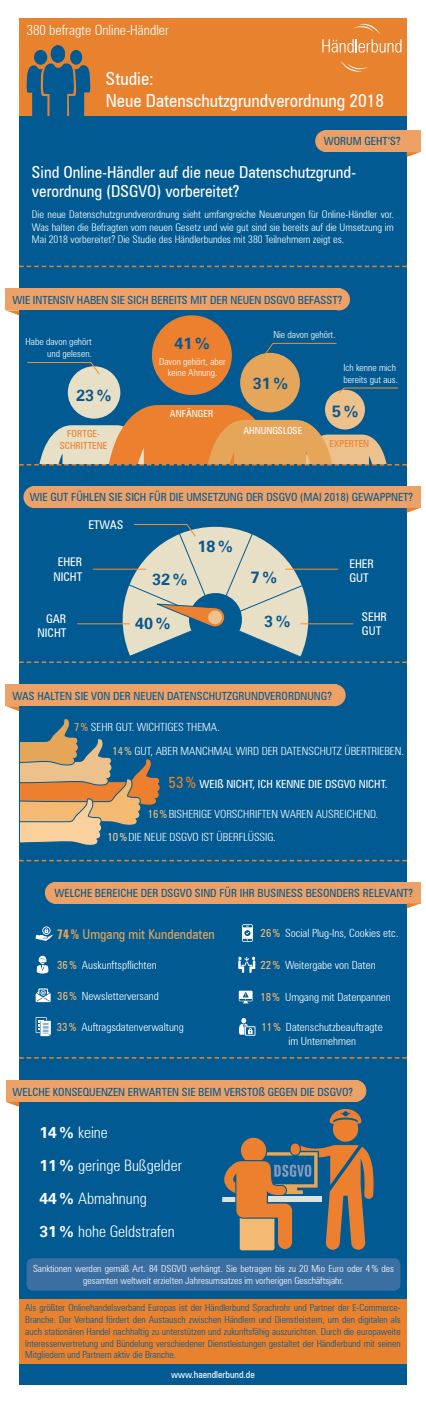
<style>
.page{position:relative;width:426px;height:1404px;background:#fff}
.page>*{position:absolute;margin:0;border:0;box-sizing:border-box;transform-origin:0 0}
.t1{font:condensed 18px/21.6px "Zurich BT";color:#fff}
.t2{font:condensed 16.5px/19.8px "Zurich BT";color:#fff}
.t3{font:700 16.2px "Zurich BT";color:#09578e}
.t4{font:300 condensed 15.83px/32.8px "Zurich BT";color:#fff}
.t5{font:300 condensed 14.02px "Zurich BT";color:#fff}
.t6{font:condensed 13.5px "Zurich BT";color:#e5a65a}
.t7{font:condensed 12px/14.4px "Zurich BT";color:#fff}
.t8{font:300 condensed 11.25px/24.2px "Zurich BT";color:#fff}
.t9{font:condensed 11.25px "Zurich BT";color:#015a92}
.t10{font:condensed 11.25px "Zurich BT";color:#fff}
.t11{font:300 condensed 10.5px/12.6px "Zurich BT";color:#fff;text-align:justify}
.t12{font:300 condensed 9.75px/11.7px "Zurich BT";color:#015a92;text-align:justify}
.t13{font:300 condensed 9.75px/11.7px "Zurich BT";color:#fff;text-align:center}
.t14{font:condensed 9.75px "Zurich BT";color:#fff}
.t15{font:condensed 9.75px/11.7px "Zurich BT";color:#ec812f;text-align:center}
.s1{font-weight:400;color:#e5a65a}
.s2{font-weight:400;color:#edc18b}
.s3{font-size:15.75px;color:#ec812f}
.s4{font-size:12px}
.s5{font-weight:400;color:#f4ba73}
.s6{font-weight:400;color:#fad09c}
.s7{font-weight:700;font-stretch:extra-condensed}
.s8{font-weight:700;font-stretch:normal}
</style>
<div class="page">
<div style="left:19px;top:115px;width:387px;height:1269px;background:#015a92"></div>
<div style="left:19px;top:1298px;width:387px;height:65px;background:#e9822f"></div>
<svg style="left:19px;top:265px;width:387px;height:2px"></svg>
<div style="left:6px;top:288px;width:334px;height:22px;background:#eea167"></div>
<div style="left:327px;top:288px;width:22px;height:22px;background:#eea167;border-radius:50%"></div>
<svg style="left:6px;top:310px;width:13px;height:5px"></svg>
<div style="left:6px;top:684px;width:330px;height:22px;background:#eea167"></div>
<div style="left:323px;top:684px;width:22px;height:22px;background:#eea167;border-radius:50%"></div>
<svg style="left:6px;top:706px;width:13px;height:5px"></svg>
<svg style="left:19px;top:1057px;width:387px;height:1px"></svg>
<div style="left:6px;top:1079px;width:351px;height:22px;background:#eea167"></div>
<div style="left:344px;top:1079px;width:22px;height:22px;background:#eea167;border-radius:50%"></div>
<svg style="left:6px;top:1101px;width:13px;height:5px"></svg>
<div style="left:32px;top:486px;width:388px;height:22px;background:#eea167"></div>
<div style="left:23px;top:486px;width:22px;height:22px;background:#eea167;border-radius:50%"></div>
<svg style="left:406px;top:508px;width:14px;height:4px"></svg>
<svg style="left:19px;top:859px;width:387px;height:2px"></svg>
<div style="left:54px;top:881px;width:366px;height:22px;background:#eea167"></div>
<div style="left:45px;top:881px;width:22px;height:22px;background:#eea167;border-radius:50%"></div>
<svg style="left:406px;top:903px;width:14px;height:5px"></svg>
<div style="left:324px;top:130px;width:96px;height:22px;background:#eea167"></div>
<div style="left:315px;top:130px;width:22px;height:22px;background:#eea167;border-radius:50%"></div>
<svg style="left:406px;top:152px;width:14px;height:5px"></svg>
<svg style="left:20px;top:718px;width:140px;height:128px"></svg>
<svg style="left:222px;top:1109px;width:151px;height:141px"></svg>
<svg style="left:19px;top:524px;width:387px;height:139px"></svg>
<svg style="left:35px;top:926px;width:18px;height:14px"></svg>
<svg style="left:36px;top:955px;width:13px;height:19px"></svg>
<svg style="left:36px;top:988px;width:15px;height:14px"></svg>
<svg style="left:238px;top:990px;width:14px;height:13px"></svg>
<svg style="left:239px;top:1018px;width:16px;height:17px"></svg>
<svg style="left:238px;top:956px;width:17px;height:16px"></svg>
<svg style="left:242px;top:924px;width:10px;height:17px"></svg>
<svg style="left:36px;top:1017px;width:15px;height:19px"></svg>
<div style="left:27px;top:1257px;width:373px;height:33px;background:#3b6fa2;border-radius:6px"></div>
<div style="left:19px;top:18px;width:387px;height:97px;background:#e9822f"></div>
<div style="left:51px;top:45px;width:14px;height:18px;background:#015a92;border-radius:50%"></div>
<div style="left:34px;top:50px;width:13px;height:15px;background:#015a92;border-radius:50%"></div>
<div style="left:70px;top:50px;width:12px;height:15px;background:#015a92;border-radius:50%"></div>
<svg style="left:26px;top:63px;width:65px;height:53px"></svg>
<svg style="left:322px;top:24px;width:79px;height:29px"></svg>
<svg style="left:341px;top:61px;width:26px;height:11px"></svg>
<svg style="left:154px;top:315px;width:76px;height:27px;fill:#ec802f"></svg>
<svg style="left:19px;top:342px;width:387px;height:123px"></svg>
<h3 class="t5" style="left:27px;top:21px;width:143px">380 befragte Online-Händler</h3>
<h1 class="t1" style="left:106px;top:68px;width:279px">Studie:<br>Neue Datenschutzgrundverordnung 2018</h1>
<p class="t9" style="left:323px;top:134px;width:78px">WORUM GEHT‘S?</p>
<h2 class="t2" style="left:32px;top:162px;width:325px">Sind Online-Händler auf die neue Datenschutzgrund&shy;verordnung (DSGVO) vorbereitet?</h2>
<p class="t11" style="left:32px;top:208px;width:363px">Die neue Datenschutzgrundverordnung sieht umfangreiche Neuerungen für Online-Händler vor.<br>Was halten die Befragten vom neuen Gesetz und wie gut sind sie bereits auf die Umsetzung im Mai 2018 vorbereitet? Die Studie des Händlerbundes mit 380 Teilnehmern zeigt es.</p>
<p class="t9" style="left:12px;top:293px;width:331px">WIE INTENSIV HABEN SIE SICH BEREITS MIT DER NEUEN DSGVO BEFASST?</p>
<p class="t13" style="left:26px;top:336px;width:68px;text-align:right">Habe davon gehört und gelesen.</p>
<h3 class="t3" style="left:174px;top:333px;width:37px">41 %</h3>
<p class="t13" style="left:159px;top:355px;width:68px">Davon gehört, aber keine Ahnung.</p>
<h3 class="t3" style="left:76px;top:385px;width:37px">23 %</h3>
<p class="t14" style="left:170px;top:407px;width:45px">ANFÄNGER</p>
<p class="t13" style="left:273px;top:328px;width:64px">Nie davon gehört.</p>
<h3 class="t3" style="left:252px;top:373px;width:37px">31 %</h3>
<p class="t13" style="left:343px;top:361px;width:56px;text-align:left">Ich kenne mich bereits gut aus.</p>
<h3 class="t3" style="left:332px;top:401px;width:28px">5 %</h3>
<p class="t14" style="left:243px;top:425px;width:60px">AHNUNGSLOSE</p>
<p class="t15" style="left:60px;top:427px;width:49px">FORTGE-<br>SCHRITTENE</p>
<p class="t15" style="left:329px;top:437px;width:41px">EXPERTEN</p>
<p class="t9" style="left:30px;top:490px;width:384px">WIE GUT FÜHLEN SIE SICH FÜR DIE UMSETZUNG DER DSGVO (MAI 2018) GEWAPPNET?</p>
<p class="t7" style="left:88px;top:517px;width:36px">ETWAS</p>
<h3 class="t3" style="left:197px;top:537px;width:37px">18 %</h3>
<p class="t7" style="left:53px;top:554px;width:30px;text-align:center">EHER<br>NICHT</p>
<p class="t7" style="left:349px;top:556px;width:26px">EHER<br>GUT</p>
<h3 class="t3" style="left:251px;top:567px;width:28px">7 %</h3>
<h3 class="t3" style="left:264px;top:611px;width:28px">3 %</h3>
<h3 class="t3" style="left:152px;top:569px;width:37px">32 %</h3>
<p class="t7" style="left:37px;top:611px;width:30px;text-align:right">GAR<br>NICHT</p>
<p class="t7" style="left:361px;top:609px;width:27px">SEHR<br>GUT</p>
<h3 class="t3" style="left:135px;top:613px;width:37px">40 %</h3>
<p class="t9" style="left:12px;top:689px;width:320px">WAS HALTEN SIE VON DER NEUEN DATENSCHUTZGRUNDVERORDNUNG?</p>
<p class="t8" style="left:112px;top:714px;width:293px;text-indent:-38px"><span class="s1">7 %</span> SEHR GUT. WICHTIGES THEMA.<br><span class="s2">14 %</span> GUT, ABER MANCHMAL WIRD DER DATENSCHUTZ ÜBERTRIEBEN.</p>
<p class="t10" style="left:168px;top:777px;width:220px"><span class="s3">53 %</span> WEI<span class="s4">ß</span> NICHT, ICH KENNE DIE DSGVO NICHT.</p>
<p class="t8" style="left:147px;top:801px;width:232px"><span class="s5">16 %</span> BISHERIGE VORSCHRIFTEN WAREN AUSREICHEND.</p>
<p class="t8" style="left:107px;top:825px;width:169px"><span class="s6">10 %</span> DIE NEUE DSGVO IST ÜBERFLÜSSIG.</p>
<p class="t9" style="left:54px;top:886px;width:359px">WELCHE BEREICHE DER DSGVO SIND FÜR IHR BUSINESS BESONDERS RELEVANT?</p>
<h3 class="t6" style="left:57px;top:925px;width:159px"><span class="s7">74 %</span> Umgang mit Kundendaten</h3>
<p class="t8" style="left:57px;top:952px;width:101px"><span class="s5">36 %</span> Auskunftspflichten</p>
<p class="t8" style="left:57px;top:983px;width:103px"><span class="s5">36 %</span> Newsletterversand</p>
<p class="t8" style="left:260px;top:985px;width:132px"><span class="s5">18 %</span> Umgang mit Datenpannen</p>
<p class="t8" style="left:261px;top:1020px;width:123px;line-height:13.5px;text-align:center"><span class="s5">11 %</span> Datenschutzbeauftragte im Unternehmen</p>
<p class="t8" style="left:260px;top:921px;width:139px"><span class="s5">26 %</span> Social Plug-Ins, Cookies etc.</p>
<p class="t8" style="left:260px;top:952px;width:116px"><span class="s5">22 %</span> Weitergabe von Daten</p>
<p class="t8" style="left:57px;top:1014px;width:128px"><span class="s5">33 %</span> Auftragsdatenverwaltung</p>
<p class="t9" style="left:12px;top:1084px;width:341px">WELCHE KONSEQUENZEN ERWARTEN SIE BEIM VERSTO<span class="s4">ß</span> GEGEN DIE DSGVO?</p>
<h3 class="t4" style="left:39px;top:1115px;width:144px"><span class="s8">14 %</span> keine<br><span class="s8">11 %</span> geringe Bußgelder<br><span class="s8">44 %</span> Abmahnung<br><span class="s8">31 %</span> hohe Geldstrafen</h3>
<p class="t13" style="left:33px;top:1262px;width:362px">Sanktionen werden gemäß Art. 84 DSGVO verhängt. Sie betragen bis zu 20 Mio Euro oder 4 % des gesamten weltweit erzielten Jahresumsatzes im vorherigen Geschäftsjahr.</p>
<p class="t12" style="left:25px;top:1301px;width:376px">Als größter Onlinehandelsverband Europas ist der Händlerbund Sprachrohr und Partner der E-Commerce-Branche. Der Verband fördert den Austausch zwischen Händlern und Dienstleistern, um den digitalen als auch stationären Handel nachhaltig zu unterstützen und zukunftsfähig auszurichten. Durch die europaweite Interessenvertretung und Bündelung verschiedener Dienstleistungen gestaltet der Händlerbund mit seinen Mitgliedern und Partnern aktiv die Branche.</p>
<p class="t14" style="left:171px;top:1368px;width:85px">www.haendlerbund.de</p>
</div>
